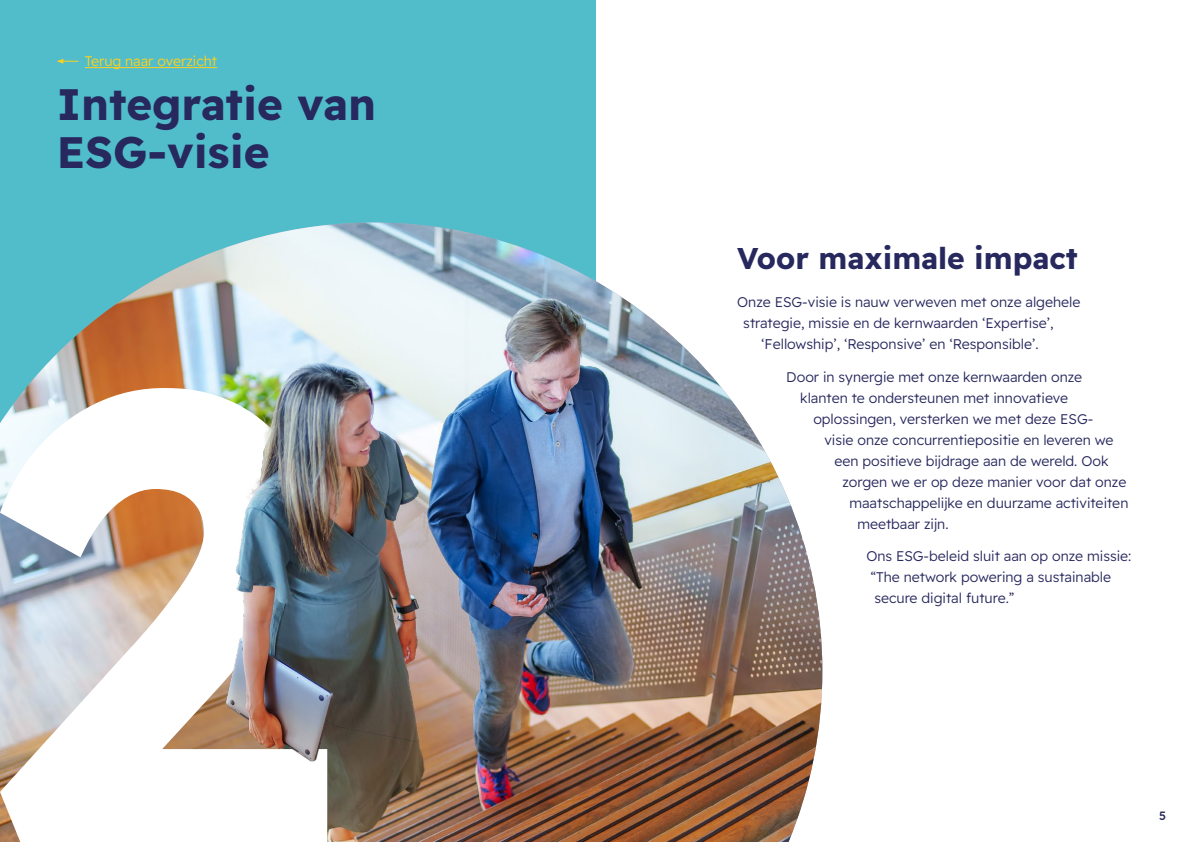
<style>
.page{position:relative;width:1191px;height:842px;background:#fff}
.page>*{position:absolute;margin:0;border:0;box-sizing:border-box;transform-origin:0 0}
.t1{font:700 44px/48.4px "Readex Pro";color:#27285d}
.t2{font:700 30px "Readex Pro";color:#27285d}
.t3{font:300 14px/21px "Readex Pro";color:#27285d;text-align:center}
.t4{font:300 14px "Readex Pro";color:#ffd11b}
.t5{font:500 12px "Readex Pro";color:#27285d}
</style>
<div class="page">
<div style="left:0;top:0;width:595px;height:842px;background:#51bdcb"></div>
<img style="left:26px;top:223px;width:796px;height:619px">
<img style="left:0;top:388px;width:327px;height:454px">
<hr style="left:85px;top:67px;width:132px;height:1px;background:#ffd11b">
<svg style="left:57px;top:59px;width:21px;height:5px"></svg>
<p class="t4" style="left:85px;top:50px;width:134px">Terug naar overzicht</p>
<h1 class="t1" style="left:57px;top:80px;width:321px">Integratie van<br>ESG-visie</h1>
<h2 class="t2" style="left:737px;top:241px;width:342px">Voor maximale impact</h2>
<p class="t3" style="left:737px;top:292px;width:345px">Onze ESG-visie is nauw verweven met onze algehele</p>
<p class="t3" style="left:743px;top:313px;width:312px">strategie, missie en de kernwaarden ‘Expertise’,</p>
<p class="t3" style="left:761px;top:334px;width:279px">‘Fellowship’, ‘Responsive’ en ‘Responsible’.</p>
<p class="t3" style="left:786px;top:367px;width:297px">Door in synergie met onze kernwaarden onze klanten te ondersteunen met innovatieve</p>
<p class="t3" style="left:813px;top:409px;width:281px">oplossingen, versterken we met deze ESG-</p>
<p class="t3" style="left:824px;top:430px;width:290px">visie onze concurrentiepositie en leveren we</p>
<p class="t3" style="left:834px;top:451px;width:276px">een positieve bijdrage aan de wereld. Ook</p>
<p class="t3" style="left:842px;top:472px;width:285px">zorgen we er op deze manier voor dat onze</p>
<p class="t3" style="left:849px;top:493px;width:280px">maatschappelijke en duurzame activiteiten</p>
<p class="t3" style="left:857px;top:514px;width:93px">meetbaar zijn.</p>
<p class="t3" style="left:866px;top:546px;width:267px;text-align:left">Ons ESG-beleid sluit aan op onze missie: “The network powering a sustainable secure digital future.”</p>
<p class="t5" style="left:1159px;top:808px;width:8px">5</p>
</div>
